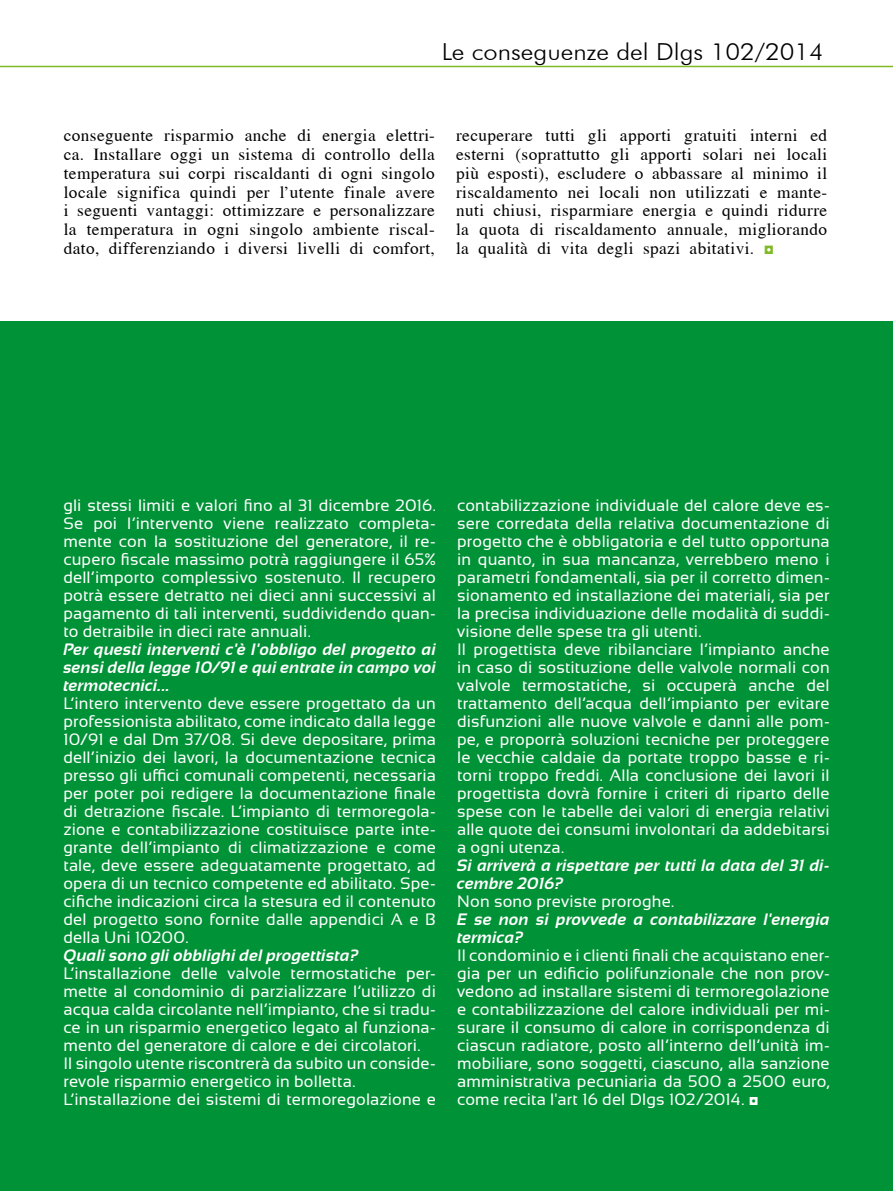
<style>
.page{position:relative;width:893px;height:1191px;background:#fff}
.page>*{position:absolute;margin:0;border:0;box-sizing:border-box;transform-origin:0 0}
.t1{font:300 23.4px "Futura BT";color:#000;scale:1.09 1}
.t2{font:17.25px/18.8px "Cardiff";letter-spacing:.025em;color:#000;text-align:justify}
.t3{font:16.5px/18px "Sansation";letter-spacing:.01em;color:#fff;text-align:justify}
.t4{font:italic 700 16.5px/18px "Sansation";letter-spacing:.015em;color:#fff}
.s1{font-family:"Franklin Gothic";font-weight:500;color:#80ba27}
.s2{font-family:"Franklin Gothic";font-weight:500}
</style>
<div class="page">
<hr style="left:0;top:66px;width:893px;height:1px;background:#80ba27">
<div style="left:0;top:322px;width:893px;height:869px;background:#009236"></div>
<h1 class="t1" style="left:442px;top:38px;width:352px">Le conseguenze del Dlgs 102/2014</h1>
<p class="t2" style="left:64px;top:126px;width:373px">conseguente risparmio anche di energia elettri&shy;ca. Installare oggi un sistema di controllo della temperatura sui corpi riscaldanti di ogni singolo locale significa quindi per l’utente finale avere i seguenti vantaggi: ottimizzare e personalizzare la temperatura in ogni singolo ambiente riscal&shy;dato, differenziando i diversi livelli di comfort,</p>
<p class="t2" style="left:456px;top:126px;width:373px">recuperare tutti gli apporti gratuiti interni ed esterni (soprattutto gli apporti solari nei locali più esposti), escludere o abbassare al minimo il riscaldamento nei locali non utilizzati e mante&shy;nuti chiusi, risparmiare energia e quindi ridurre la quota di riscaldamento annuale, migliorando la qualità di vita degli spazi abitativi. <span class="s1">◘</span></p>
<p class="t3" style="left:63px;top:496px;width:374px">gli stessi limiti e valori fino al 31 dicembre 2016.<br>Se poi l’intervento viene realizzato completa&shy;mente con la sostituzione del generatore, il re&shy;cupero fiscale massimo potrà raggiungere il 65% dell’importo complessivo sostenuto. Il recupero potrà essere detratto nei dieci anni successivi al pagamento di tali interventi, suddividendo quan&shy;to detraibile in dieci rate annuali.</p>
<p class="t4" style="left:63px;top:640px;width:374px;text-align:justify">Per questi interventi c'è l'obbligo del progetto ai sensi della legge 10/91 e qui entrate in campo voi termotecnici...</p>
<p class="t3" style="left:63px;top:694px;width:374px">L’intero intervento deve essere progettato da un professionista abilitato, come indicato dalla legge 10/91 e dal Dm 37/08. Si deve depositare, prima dell’inizio dei lavori, la documentazione tecnica presso gli uffici comunali competenti, necessaria per poter poi redigere la documentazione finale di detrazione fiscale. L’impianto di termoregola&shy;zione e contabilizzazione costituisce parte inte&shy;grante dell’impianto di climatizzazione e come tale, deve essere adeguatamente progettato, ad opera di un tecnico competente ed abilitato. Spe&shy;cifiche indicazioni circa la stesura ed il contenuto del progetto sono fornite dalle appendici A e B della Uni 10200.</p>
<p class="t4" style="left:63px;top:946px;width:297px">Quali sono gli obblighi del progettista?</p>
<p class="t3" style="left:63px;top:964px;width:374px;text-align:left">L’installazione delle valvole termostatiche per&shy;mette al condominio di parzializzare l’utilizzo di acqua calda circolante nell’impianto, che si tradu&shy;ce in un risparmio energetico legato al funziona&shy;mento del generatore di calore e dei circolatori.<br>Il singolo utente riscontrerà da subito un conside&shy;revole risparmio energetico in bolletta.<br>L’installazione dei sistemi di termoregolazione e</p>
<p class="t3" style="left:457px;top:496px;width:374px;text-align:left">contabilizzazione individuale del calore deve es&shy;sere corredata della relativa documentazione di progetto che è obbligatoria e del tutto opportuna in quanto, in sua mancanza, verrebbero meno i parametri fondamentali, sia per il corretto dimen&shy;sionamento ed installazione dei materiali, sia per la precisa individuazione delle modalità di suddi&shy;visione delle spese tra gli utenti.<br>Il progettista deve ribilanciare l’impianto anche in caso di sostituzione delle valvole normali con valvole termostatiche, si occuperà anche del trattamento dell’acqua dell’impianto per evitare disfunzioni alle nuove valvole e danni alle pom&shy;pe, e proporrà soluzioni tecniche per proteggere le vecchie caldaie da portate troppo basse e ri&shy;torni troppo freddi. Alla conclusione dei lavori il progettista dovrà fornire i criteri di riparto delle spese con le tabelle dei valori di energia relativi alle quote dei consumi involontari da addebitarsi a ogni utenza.</p>
<p class="t4" style="left:457px;top:856px;width:374px">Si arriverà a rispettare per tutti la data del 31 di&shy;cembre 2016?</p>
<p class="t3" style="left:457px;top:892px;width:219px">Non sono previste proroghe.</p>
<p class="t4" style="left:457px;top:910px;width:374px">E se non si provvede a contabilizzare l'energia termica?</p>
<p class="t3" style="left:457px;top:946px;width:374px">Il condominio e i clienti finali che acquistano ener&shy;gia per un edificio polifunzionale che non prov&shy;vedono ad installare sistemi di termoregolazione e contabilizzazione del calore individuali per mi&shy;surare il consumo di calore in corrispondenza di ciascun radiatore, posto all’interno dell’unità im&shy;mobiliare, sono soggetti, ciascuno, alla sanzione amministrativa pecuniaria da 500 a 2500 euro, come recita l'art 16 del Dlgs 102/2014. <span class="s2">◘</span></p>
</div>
